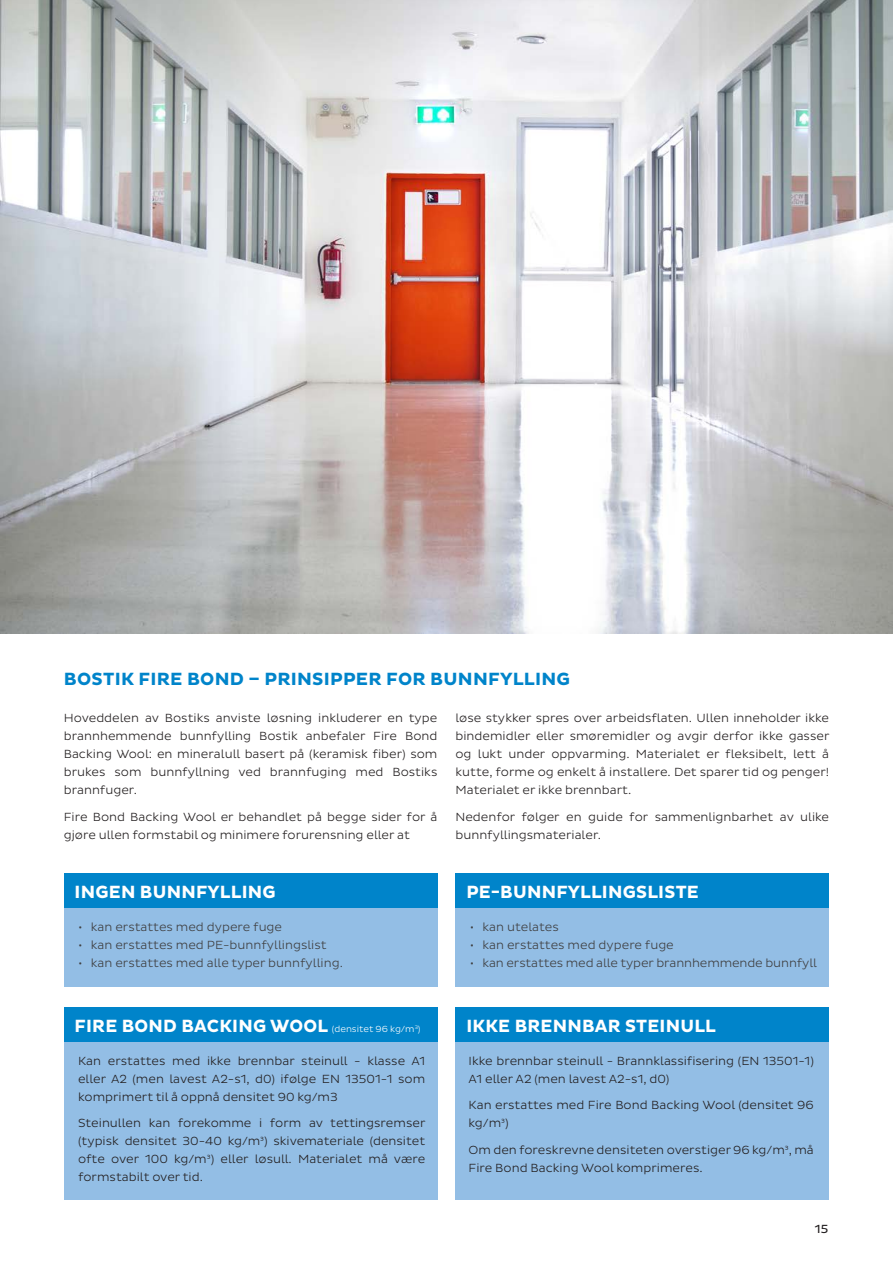
<style>
.page{position:relative;width:893px;height:1263px;background:#fff}
.page>*{position:absolute;margin:0;border:0;box-sizing:border-box;transform-origin:0 0}
.t1{font:700 18px "Bostik";letter-spacing:.015em;color:#fff}
.t2{font:700 18px "Bostik";letter-spacing:.015em;color:#0084ca}
.t3{font:300 12px/18px "Bostik";color:#231f20}
.t4{font:300 12px "Bostik";color:#3e3e3f}
.t5{font:12px "Bostik";color:#231f20}
.s1{font-weight:300;font-size:9px}
</style>
<div class="page">
<div style="left:64px;top:877px;width:373px;height:109px;background:#93bee5"></div>
<div style="left:455px;top:877px;width:374px;height:109px;background:#93bee5"></div>
<div style="left:64px;top:1011px;width:373px;height:189px;background:#93bee5"></div>
<div style="left:455px;top:1011px;width:374px;height:189px;background:#93bee5"></div>
<div style="left:64px;top:874px;width:373px;height:34px;background:#0084ca"></div>
<div style="left:455px;top:874px;width:374px;height:34px;background:#0084ca"></div>
<div style="left:64px;top:1008px;width:373px;height:34px;background:#0084ca"></div>
<div style="left:455px;top:1008px;width:374px;height:34px;background:#0084ca"></div>
<img style="left:0;top:0;width:893px;height:634px">
<h1 class="t2" style="left:64px;top:669px;width:508px">BOSTIK FIRE BOND – PRINSIPPER FOR BUNNFYLLING</h1>
<p class="t3" style="left:64px;top:709px;width:375px;text-align:justify">Hoveddelen av Bostiks anviste løsning inkluderer en type brannhemmende bunnfylling Bostik anbefaler Fire Bond Backing Wool: en mineralull basert på (keramisk fiber) som brukes som bunnfyllning ved brannfuging med Bostiks brannfuger.</p>
<p class="t3" style="left:64px;top:808px;width:375px">Fire Bond Backing Wool er behandlet på begge sider for å gjøre ullen formstabil og minimere forurensning eller at</p>
<p class="t3" style="left:455px;top:709px;width:375px;text-align:justify">løse stykker spres over arbeidsflaten. Ullen inneholder ikke bindemidler eller smøremidler og avgir derfor ikke gasser og lukt under oppvarming. Materialet er fleksibelt, lett å kutte, forme og enkelt å installere. Det sparer tid og penger!<br>Materialet er ikke brennbart.</p>
<p class="t3" style="left:455px;top:808px;width:375px">Nedenfor følger en guide for sammenlignbarhet av ulike bunnfyllingsmaterialer.</p>
<h1 class="t1" style="left:75px;top:881px;width:203px">INGEN BUNNFYLLING</h1>
<h1 class="t1" style="left:466px;top:881px;width:234px">PE-BUNNFYLLINGSLISTE</h1>
<p class="t4" style="left:78px;top:920px;width:206px">• kan erstattes med dypere fuge</p>
<p class="t4" style="left:78px;top:938px;width:250px">• kan erstattes med PE-bunnfyllingslist</p>
<p class="t4" style="left:78px;top:956px;width:266px">• kan erstattes med alle typer bunnfylling.</p>
<p class="t4" style="left:470px;top:920px;width:90px">• kan utelates</p>
<p class="t4" style="left:470px;top:938px;width:206px">• kan erstattes med dypere fuge</p>
<p class="t4" style="left:470px;top:956px;width:349px">• kan erstattes med alle typer brannhemmende bunnfyll</p>
<h1 class="t1" style="left:75px;top:1015px;width:347px">FIRE BOND BACKING WOOL <span class="s1">(densitet 96 kg/m</span><sup>3</sup><span class="s1">)</span></h1>
<h1 class="t1" style="left:466px;top:1015px;width:251px">IKKE BRENNBAR STEINULL</h1>
<p class="t3" style="left:78px;top:1052px;width:349px;text-align:justify">Kan erstattes med ikke brennbar steinull - klasse A1 eller A2 (men lavest A2-s1, d0) ifølge EN 13501-1 som komprimert til å oppnå densitet 90 kg/m3</p>
<p class="t3" style="left:78px;top:1114px;width:349px;text-align:justify">Steinullen kan forekomme i form av tettingsremser (typisk densitet 30-40 kg/m3) skivemateriale (densitet ofte over 100 kg/m3) eller løsull. Materialet må være formstabilt over tid.</p>
<p class="t3" style="left:469px;top:1052px;width:347px">Ikke brennbar steinull - Brannklassifisering (EN 13501-1)<br>A1 eller A2 (men lavest A2-s1, d0)</p>
<p class="t3" style="left:469px;top:1096px;width:347px">Kan erstattes med Fire Bond Backing Wool (densitet 96 kg/m3)</p>
<p class="t3" style="left:469px;top:1141px;width:347px">Om den foreskrevne densiteten overstiger 96 kg/m3, må<br>Fire Bond Backing Wool komprimeres.</p>
<p class="t5" style="left:815px;top:1222px;width:15px">15</p>
</div>
